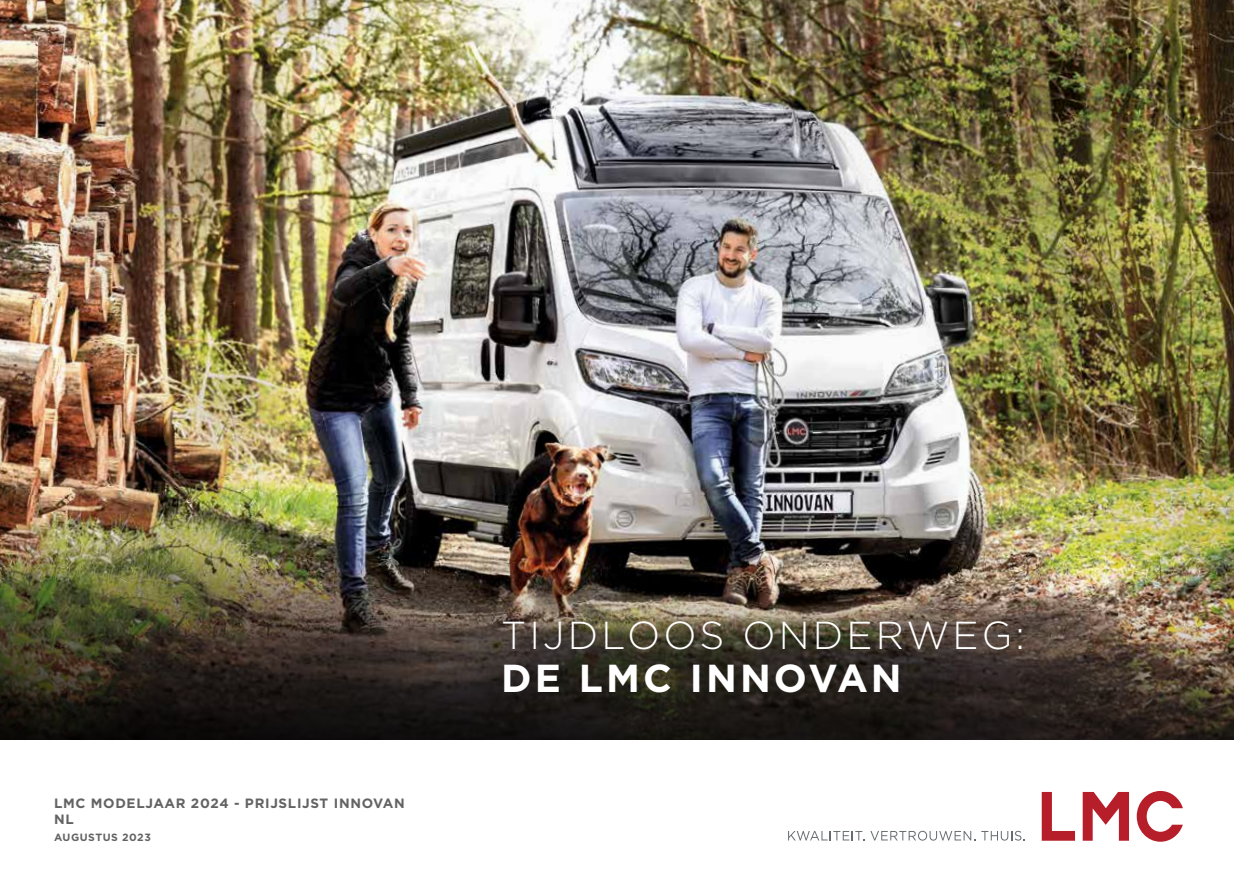
<style>
.page{position:relative;width:1234px;height:893px;background:#fff}
.page>*{position:absolute;margin:0;border:0;box-sizing:border-box;transform-origin:0 0}
.t1{font:300 39px "Gotham";letter-spacing:.08em;color:#fff}
.t2{font:700 39px "Gotham";letter-spacing:.08em;color:#fff}
.t3{font:700 13.5px/16.2px "Gotham";letter-spacing:.05em;color:#646363}
.t4{font:700 10.5px "Gotham";letter-spacing:.05em;color:#646363}
</style>
<div class="page">
<img style="left:0;top:0;width:1233px;height:495px">
<img style="left:0;top:495px;width:1233px;height:245px">
<svg style="left:1041px;top:792px;width:87px;height:49px"></svg>
<svg style="left:1136px;top:791px;width:46px;height:51px"></svg>
<svg style="left:788px;top:831px;width:76px;height:9px"></svg>
<svg style="left:870px;top:831px;width:102px;height:10px"></svg>
<svg style="left:981px;top:831px;width:43px;height:10px"></svg>
<p class="t3" style="left:54px;top:795px;width:352px">LMC MODELJAAR 2024 - PRIJSLIJST INNOVAN<br>NL</p>
<p class="t4" style="left:54px;top:830px;width:98px">AUGUSTUS 2023</p>
<h1 class="t1" style="left:501px;top:610px;width:525px">TIJDLOOS ONDERWEG:</h1>
<h1 class="t2" style="left:501px;top:653px;width:402px">DE LMC INNOVAN</h1>
</div>
